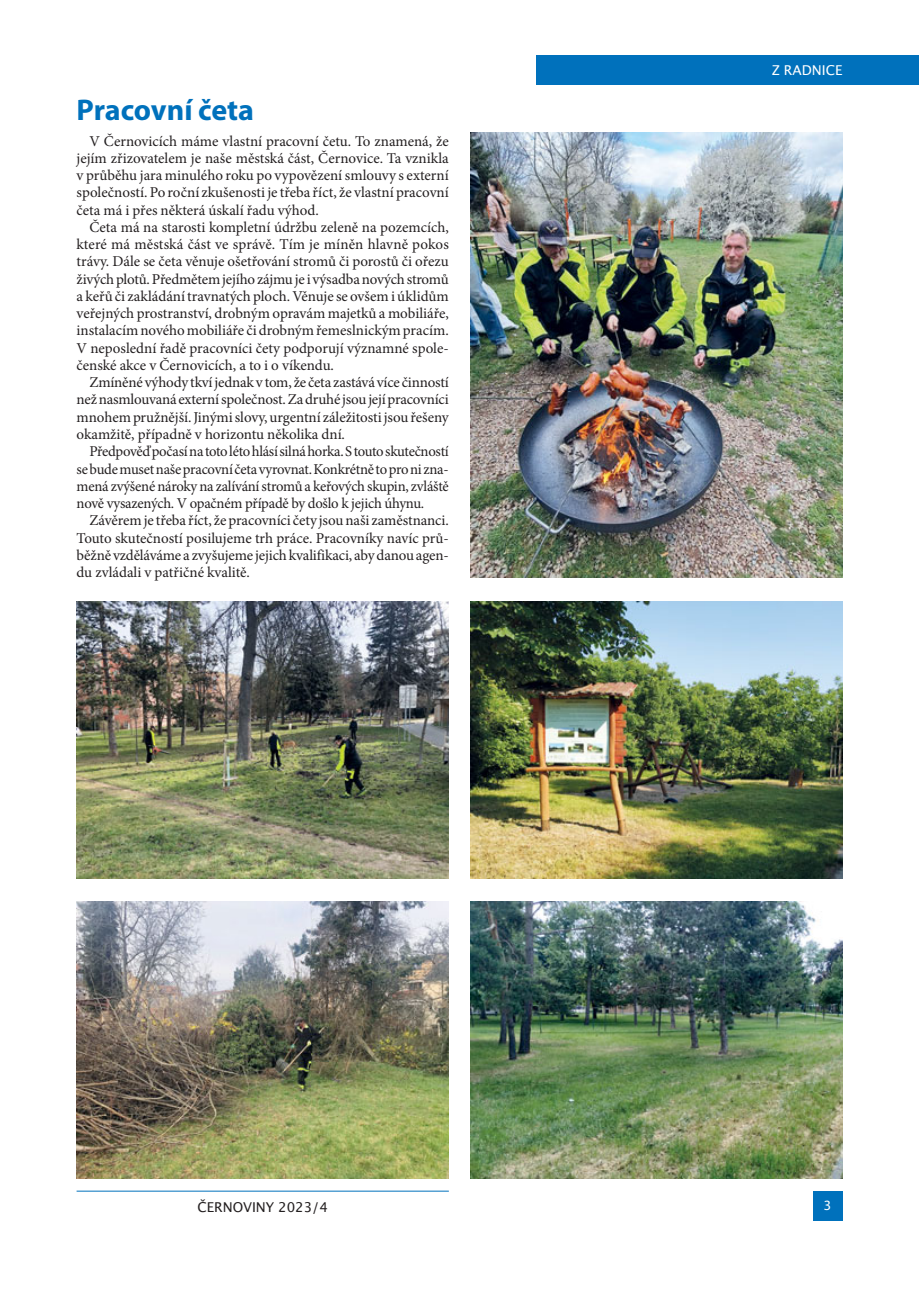
<style>
.page{position:relative;width:919px;height:1289px;background:#fff}
.page>*{position:absolute;margin:0;border:0;box-sizing:border-box;transform-origin:0 0}
.t1{font:700 30px "Myriad Pro";letter-spacing:-.005em;color:#0071bc}
.t2{font:15px/17.2px "Minion Pro";letter-spacing:-.005em;color:#231f20;text-align:justify}
.t3{font:14.25px "Myriad Pro";color:#fff}
.t4{font:13.5px "Lucida Grande";color:#231f20}
.t5{font:13.5px "Lucida Grande";color:#fff}
</style>
<div class="page">
<div style="left:536px;top:55px;width:382px;height:30px;background:#0071bc"></div>
<hr style="left:77px;top:1190px;width:372px;height:1px;background:#0071bc">
<div style="left:812px;top:1191px;width:30px;height:29px;background:#0071bc"></div>
<img style="left:77px;top:601px;width:372px;height:277px">
<img style="left:470px;top:601px;width:372px;height:277px">
<img style="left:77px;top:901px;width:372px;height:277px">
<img style="left:470px;top:901px;width:372px;height:277px">
<img style="left:470px;top:133px;width:372px;height:445px">
<h1 class="t1" style="left:77px;top:99px;width:179px">Pracovní četa</h1>
<p class="t2" style="left:77px;top:133px;width:374px;text-indent:13px">V Černovicích máme vlastní pracovní četu. To znamená, že jejím zřizovatelem je naše městská část, Černovice. Ta vznikla v průběhu jara minulého roku po vypovězení smlouvy s externí společností. Po roční zkušenosti je třeba říct, že vlastní pracovní četa má i přes některá úskalí řadu výhod.</p>
<p class="t2" style="left:77px;top:220px;width:374px;text-indent:13px">Četa má na starosti kompletní údržbu zeleně na pozemcích, které má městská část ve správě. Tím je míněn hlavně pokos trávy. Dále se četa věnuje ošetřování stromů či porostů či ořezu živých plotů. Předmětem jejího zájmu je i výsadba nových stromů a keřů či zakládání travnatých ploch. Věnuje se ovšem i úklidům veřejných prostranství, drobným opravám majetků a mobiliáře, instalacím nového mobiliáře či drobným řemeslnickým pracím.<br>V neposlední řadě pracovníci čety podporují významné spole&shy;čenské akce v Černovicích, a to i o víkendu.</p>
<p class="t2" style="left:77px;top:375px;width:374px;text-indent:13px">Zmíněné výhody tkví jednak v tom, že četa zastává více činností než nasmlouvaná externí společnost. Za druhé jsou její pracovníci mnohem pružnější. Jinými slovy, urgentní záležitosti jsou řešeny okamžitě, případně v horizontu několika dní.</p>
<p class="t2" style="left:77px;top:444px;width:374px;text-indent:13px">Předpověď počasí na toto léto hlásí silná horka. Stouto skutečností se bude muset naše pracovní četa vyrovnat. Konkrétně to pro ni zna&shy;mená zvýšené nároky na zalívání stromů a keřových skupin, zvláště nově vysazených. V opačném případě by došlo k jejich úhynu.</p>
<p class="t2" style="left:77px;top:513px;width:374px;text-indent:13px">Závěrem je třeba říct, že pracovníci čety jsou naši zaměstnanci.<br>Touto skutečností posilujeme trh práce. Pracovníky navíc prů&shy;běžně vzděláváme a zvyšujeme jejich kvalifikaci, aby danou agen&shy;du zvládali v patřičné kvalitě.</p>
<p class="t5" style="left:771px;top:63px;width:72px">Z RADNICE</p>
<p class="t4" style="left:197px;top:1198px;width:132px">ČERNOVINY 2023/4</p>
<p class="t3" style="left:823px;top:1199px;width:9px">3</p>
</div>
